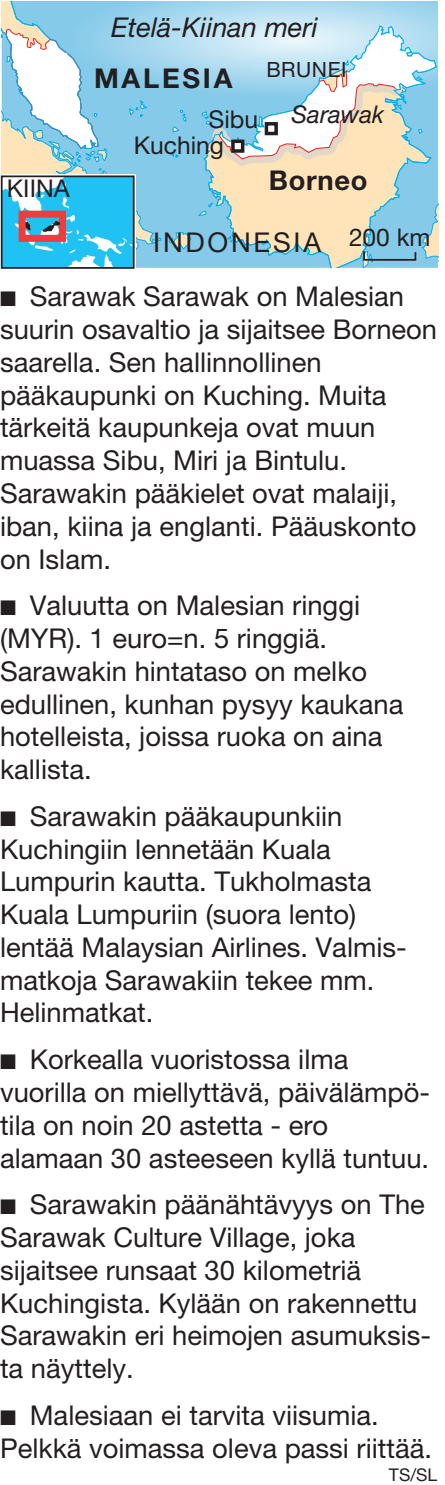
<style>
.page{position:relative;width:445px;height:1485px;background:#fff}
.page>*{position:absolute;margin:0;border:0;box-sizing:border-box;transform-origin:0 0}
.t1{font:27.3px/32.9px "Helvetica Neue";color:#231f20}
.t2{font:italic 27.3px "Helvetica Neue";color:#231f20}
.t3{font:700 27.3px "Helvetica Neue";letter-spacing:.1em;color:#231f20}
.t4{font:27.3px "Helvetica Neue";letter-spacing:.1em;color:#231f20}
.t5{font:24.5px "Helvetica Neue";color:#231f20}
.t6{font:italic 24.5px "Helvetica Neue";color:#231f20}
.t7{font:21px "Helvetica Neue";letter-spacing:.025em;color:#231f20}
.t8{font:17.5px "Helvetica Neue";color:#231f20}
</style>
<div class="page">
<svg style="left:2px;top:1px;width:435px;height:267px;background:#aed6e1"></svg>
<div style="left:1px;top:175px;width:133px;height:94px;border:2px solid #231f20"></div>
<div style="left:362px;top:250px;width:53px;height:11px;border:2px solid #231f20"></div>
<div style="left:266px;top:124px;width:10px;height:9px;background:#fff"></div>
<div style="left:264px;top:122px;width:13px;height:13px;border:4px solid #231f20"></div>
<div style="left:232px;top:141px;width:10px;height:10px;background:#fff"></div>
<div style="left:231px;top:140px;width:13px;height:13px;border:4px solid #231f20"></div>
<p class="t2" style="left:111px;top:17px;width:208px">Etelä-Kiinan meri</p>
<p class="t5" style="left:7px;top:180px;width:64px">KIINA</p>
<p class="t3" style="left:94px;top:69px;width:140px">MALESIA</p>
<p class="t5" style="left:208px;top:111px;width:51px">Sibu</p>
<p class="t5" style="left:134px;top:136px;width:91px">Kuching</p>
<p class="t7" style="left:266px;top:62px;width:81px">BRUNEI</p>
<p class="t6" style="left:291px;top:105px;width:94px">Sarawak</p>
<p class="t3" style="left:268px;top:170px;width:100px">Borneo</p>
<p class="t4" style="left:153px;top:232px;width:169px">INDONESIA</p>
<p class="t5" style="left:348px;top:229px;width:83px">200 km</p>
<p class="t1" style="left:0;top:283px;width:438px">■ Sarawak Sarawak on Malesian suurin osavaltio ja sijaitsee Borneon saarella. Sen hallinnollinen pääkaupunki on Kuching. Muita tärkeitä kaupunkeja ovat muun muassa Sibu, Miri ja Bintulu.<br>Sarawakin pääkielet ovat malaiji, iban, kiina ja englanti. Pääuskonto on Islam.</p>
<p class="t1" style="left:0;top:592px;width:404px">■ Valuutta on Malesian ringgi (MYR). 1 euro=n. 5 ringgiä.<br>Sarawakin hintataso on melko edullinen, kunhan pysyy kaukana hotelleista, joissa ruoka on aina kallista.</p>
<p class="t1" style="left:0;top:802px;width:408px">■ Sarawakin pääkaupunkiin<br>Kuchingiin lennetään Kuala<br>Lumpurin kautta. Tukholmasta<br>Kuala Lumpuriin (suora lento) lentää Malaysian Airlines. Valmis&shy;matkoja Sarawakiin tekee mm.<br>Helinmatkat.</p>
<p class="t1" style="left:0;top:1046px;width:431px">■ Korkealla vuoristossa ilma vuorilla on miellyttävä, päivälämpö&shy;tila on noin 20 astetta - ero alamaan 30 asteeseen kyllä tuntuu.</p>
<p class="t1" style="left:0;top:1191px;width:432px">■ Sarawakin päänähtävyys on The<br>Sarawak Culture Village, joka sijaitsee runsaat 30 kilometriä<br>Kuchingista. Kylään on rakennettu<br>Sarawakin eri heimojen asumuksis&shy;ta näyttely.</p>
<p class="t1" style="left:0;top:1401px;width:433px">■ Malesiaan ei tarvita viisumia.<br>Pelkkä voimassa oleva passi riittää.</p>
<p class="t8" style="left:388px;top:1468px;width:50px">TS/SL</p>
</div>
